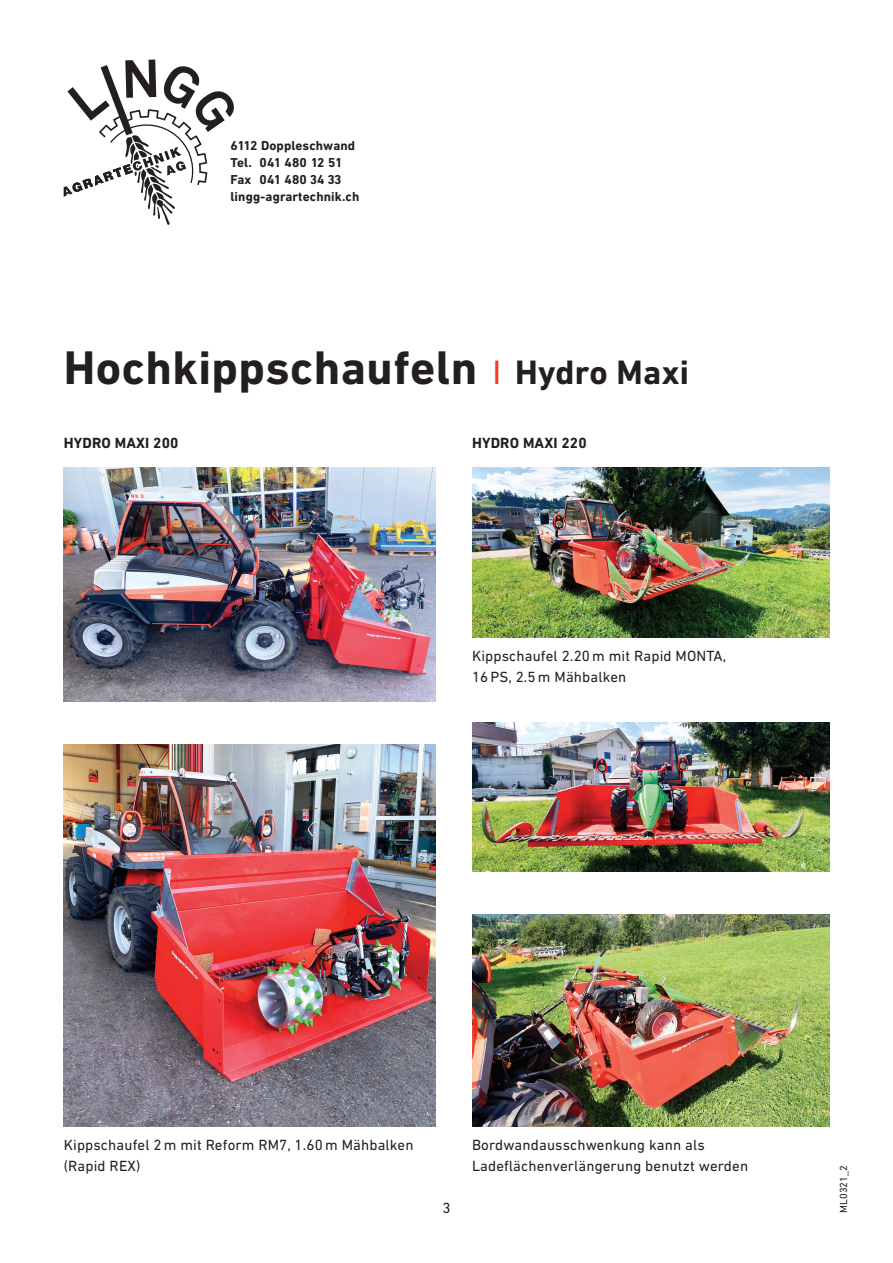
<style>
.page{position:relative;width:893px;height:1263px;background:#fff}
.page>*{position:absolute;margin:0;border:0;box-sizing:border-box;transform-origin:0 0}
.t1{font:700 48px "DIN Next LT Pro";letter-spacing:.01em;color:#231f20}
.t2{font:15px/21.3px "DIN Next LT Pro";letter-spacing:.01em;color:#231f20}
.t3{font:700 15px "DIN Next LT Pro";letter-spacing:.01em;color:#231f20}
.t4{font:700 13.2px/17px "DIN Next LT Pro";letter-spacing:.005em;color:#231f20}
.t5{font:10.5px "DIN Next LT Pro";letter-spacing:.01em;color:#231f20}
.s1{font-weight:400;font-size:34.5px;color:#ef3e22}
.s2{font-size:34.5px}
</style>
<div class="page">
<svg style="left:64px;top:60px;width:170px;height:165px"></svg>
<img style="left:472px;top:468px;width:357px;height:170px">
<img style="left:64px;top:468px;width:372px;height:234px">
<img style="left:472px;top:914px;width:357px;height:213px">
<img style="left:472px;top:723px;width:357px;height:149px">
<img style="left:64px;top:744px;width:372px;height:383px">
<p class="t4" style="left:230px;top:137px;width:130px">6112 Doppleschwand<br>Tel. 041 480 12 51<br>Fax 041 480 34 33 lingg-agrartechnik.ch</p>
<h1 class="t1" style="left:64px;top:340px;width:627px">Hochkippschaufeln <span class="s1">I</span> <span class="s2">Hydro Maxi</span></h1>
<p class="t3" style="left:64px;top:434px;width:116px">HYDRO MAXI 200</p>
<p class="t3" style="left:472px;top:434px;width:116px">HYDRO MAXI 220</p>
<p class="t2" style="left:472px;top:645px;width:256px">Kippschaufel 2.20 m mit Rapid MONTA,<br>16PS, 2.5 m Mähbalken</p>
<p class="t2" style="left:64px;top:1134px;width:351px">Kippschaufel 2 m mit Reform RM7, 1.60 m Mähbalken (Rapid REX)</p>
<p class="t2" style="left:472px;top:1134px;width:278px">Bordwandausschwenkung kann als<br>Ladeflächenverlängerung benutzt werden</p>
<p class="t2" style="left:442px;top:1197px;width:10px">3</p>
<p class="t5" style="left:837px;top:1213px;width:49px;rotate:-90deg">ML0321_2</p>
</div>
